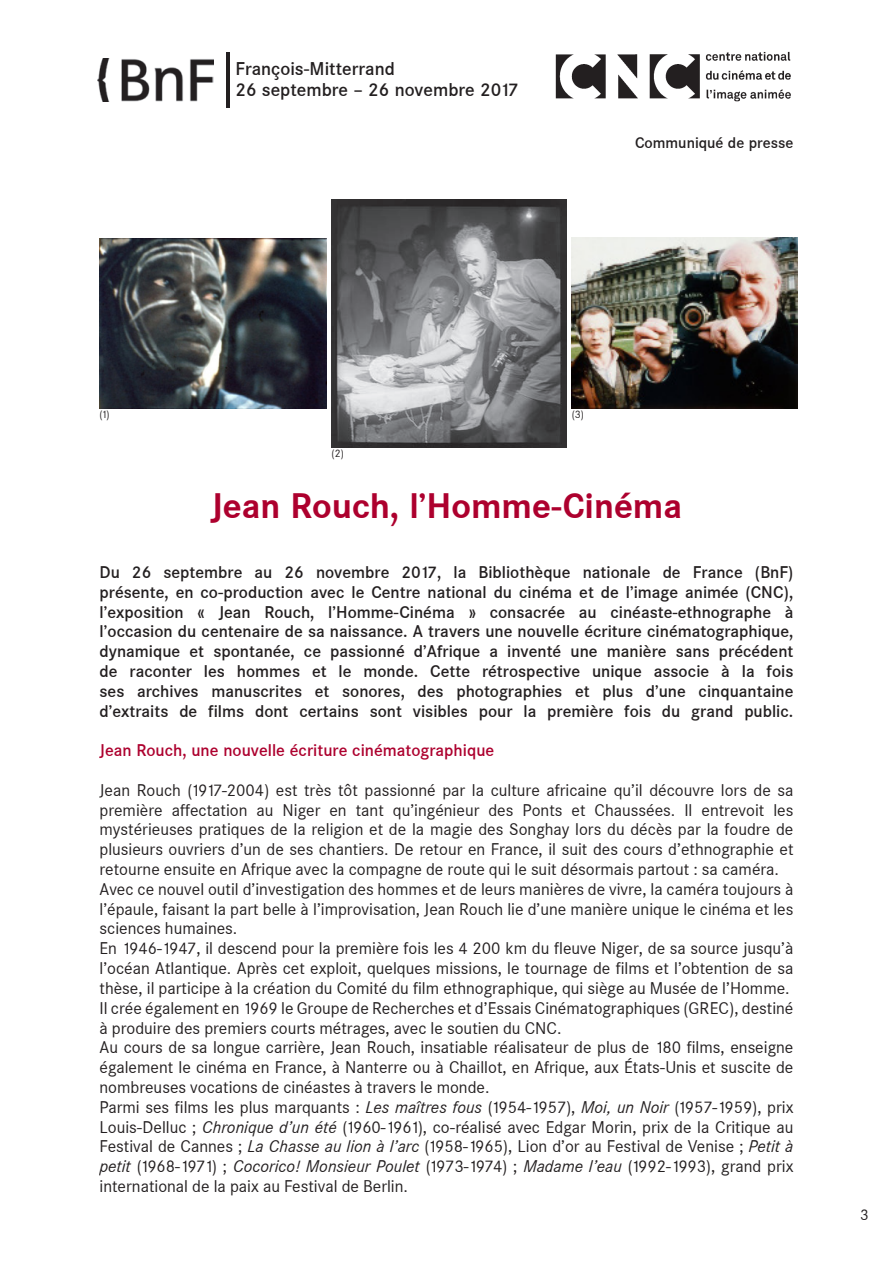
<style>
.page{position:relative;width:893px;height:1263px;background:#fff}
.page>*{position:absolute;margin:0;border:0;box-sizing:border-box;transform-origin:0 0}
.t1{font:55.8px "Corporate SBQ";color:#231f20}
.t2{font:700 34.5px "Corporate SBQ";color:#ad002e}
.t3{font:500 18px "Corporate SBQ";color:#231f20}
.t4{font:16.5px/19.8px "Corporate SBQ";color:#231f20;text-align:justify}
.t5{font:500 16.5px/19.8px "Corporate SBQ";color:#231f20;text-align:justify}
.t6{font:500 16.5px "Corporate SBQ";color:#ad002e}
.t7{font:500 15px "Corporate SBQ";color:#231f20}
.t8{font:15px "Corporate SBQ";color:#231f20}
.t9{font:10.5px "Corporate SBQ";color:#231f20}
.s1{font-style:italic}
</style>
<div class="page">
<img style="left:98px;top:59px;width:115px;height:43px">
<img style="left:100px;top:238px;width:227px;height:170px">
<img style="left:572px;top:237px;width:225px;height:171px">
<img style="left:555px;top:52px;width:236px;height:50px">
<img style="left:332px;top:199px;width:234px;height:248px">
<p class="t1" style="left:221px;top:41px;width:14px">|</p>
<p class="t3" style="left:235px;top:58px;width:161px">François-Mitterrand</p>
<p class="t3" style="left:235px;top:79px;width:285px">26 septembre – 26 novembre 2017</p>
<p class="t7" style="left:635px;top:134px;width:160px">Communiqué de presse</p>
<p class="t9" style="left:100px;top:408px;width:12px">(1)</p>
<p class="t9" style="left:332px;top:447px;width:14px">(2)</p>
<p class="t9" style="left:572px;top:408px;width:14px">(3)</p>
<p class="t2" style="left:211px;top:485px;width:473px">Jean Rouch, l’Homme-Cinéma</p>
<p class="t5" style="left:100px;top:563px;width:695px">Du 26 septembre au 26 novembre 2017, la Bibliothèque nationale de France (BnF) présente, en co-production avec le Centre national du cinéma et de l’image animée (CNC), l’exposition « Jean Rouch, l’Homme-Cinéma » consacrée au cinéaste-ethnographe à l’occasion du centenaire de sa naissance. A travers une nouvelle écriture cinématographique, dynamique et spontanée, ce passionné d’Afrique a inventé une manière sans précédent de raconter les hommes et le monde. Cette rétrospective unique associe à la fois ses archives manuscrites et sonores, des photographies et plus d’une cinquantaine d’extraits de films dont certains sont visibles pour la première fois du grand public.</p>
<p class="t6" style="left:100px;top:741px;width:396px">Jean Rouch, une nouvelle écriture cinématographique</p>
<p class="t4" style="left:100px;top:780px;width:695px">Jean Rouch (1917-2004) est très tôt passionné par la culture africaine qu’il découvre lors de sa première affectation au Niger en tant qu’ingénieur des Ponts et Chaussées. Il entrevoit les mystérieuses pratiques de la religion et de la magie des Songhay lors du décès par la foudre de plusieurs ouvriers d’un de ses chantiers. De retour en France, il suit des cours d’ethnographie et retourne ensuite en Afrique avec la compagne de route qui le suit désormais partout : sa caméra.</p>
<p class="t4" style="left:100px;top:879px;width:695px">Avec ce nouvel outil d’investigation des hommes et de leurs manières de vivre, la caméra toujours à l’épaule, faisant la part belle à l’improvisation, Jean Rouch lie d’une manière unique le cinéma et les sciences humaines.</p>
<p class="t4" style="left:100px;top:939px;width:695px">En 1946-1947, il descend pour la première fois les 4 200 km du fleuve Niger, de sa source jusqu’à l’océan Atlantique. Après cet exploit, quelques missions, le tournage de films et l’obtention de sa thèse, il participe à la création du Comité du film ethnographique, qui siège au Musée de l’Homme.</p>
<p class="t4" style="left:100px;top:998px;width:695px">Il crée également en 1969 le Groupe de Recherches et d’Essais Cinématographiques (GREC), destiné à produire des premiers courts métrages, avec le soutien du CNC.</p>
<p class="t4" style="left:100px;top:1038px;width:695px">Au cours de sa longue carrière, Jean Rouch, insatiable réalisateur de plus de 180 films, enseigne également le cinéma en France, à Nanterre ou à Chaillot, en Afrique, aux États-Unis et suscite de nombreuses vocations de cinéastes à travers le monde.</p>
<p class="t4" style="left:100px;top:1097px;width:695px">Parmi ses films les plus marquants : <span class="s1">Les maîtres fous</span> (1954-1957), <span class="s1">Moi, un Noir</span> (1957-1959), prix Louis-Delluc ; <span class="s1">Chronique d’un été</span> (1960-1961), co-réalisé avec Edgar Morin, prix de la Critique au Festival de Cannes ; <span class="s1">La Chasse au lion à l’arc</span> (1958-1965), Lion d’or au Festival de Venise ; <span class="s1">Petit à petit</span> (1968-1971) ; <span class="s1">Cocorico! Monsieur Poulet</span> (1973-1974) ; <span class="s1">Madame l’eau</span> (1992-1993), grand prix international de la paix au Festival de Berlin.</p>
<p class="t8" style="left:860px;top:1205px;width:10px">3</p>
</div>
